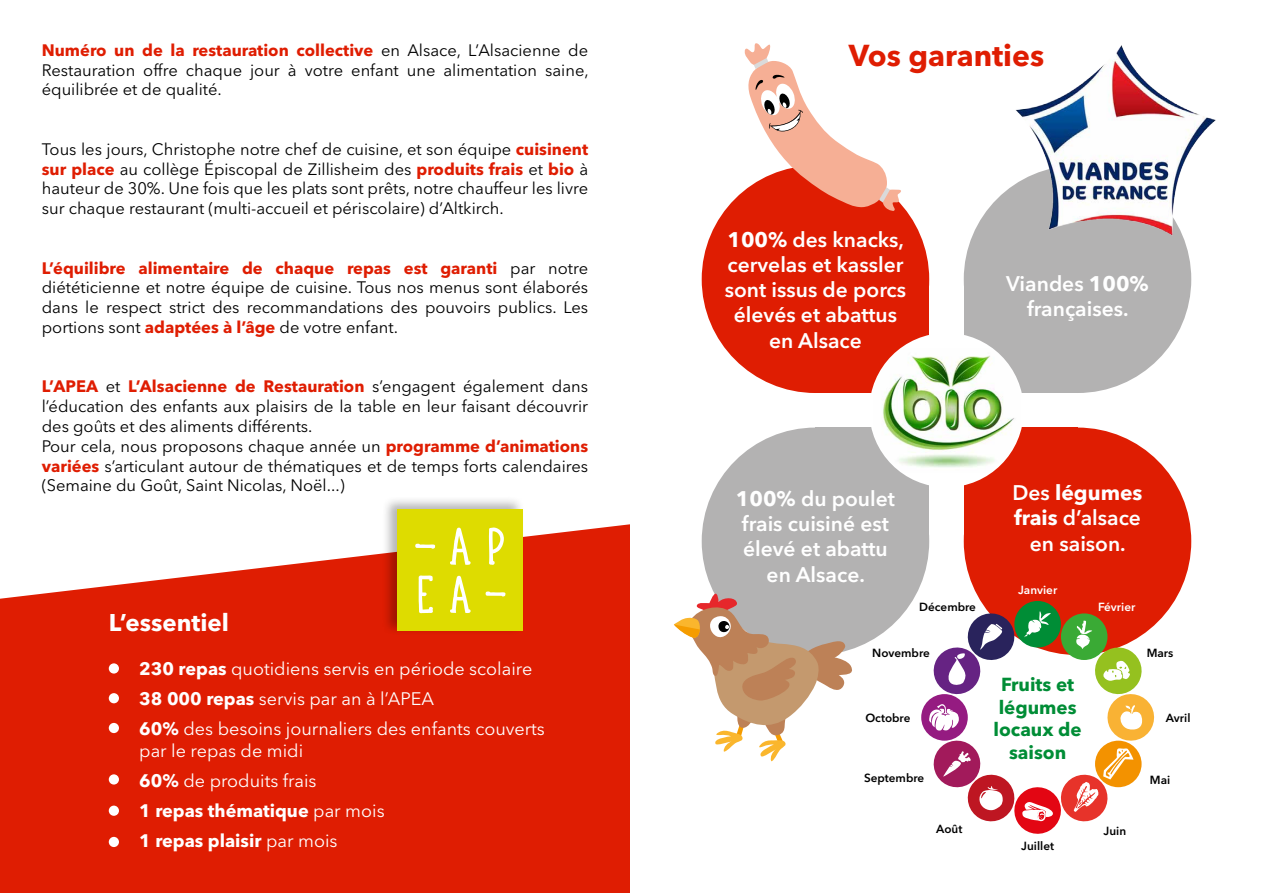
<style>
.page{position:relative;width:1263px;height:893px;background:#fff}
.page>*{position:absolute;margin:0;border:0;box-sizing:border-box;transform-origin:0 0}
.t1{font:700 30px "Avenir Next LT Pro";color:#df1d02}
.t2{font:700 24px "Avenir Next LT Pro";color:#fff}
.t3{font:600 21px/25.2px "Avenir Next LT Pro";color:#fff;text-align:center}
.t4{font:700 18.75px/22.5px "Avenir Next LT Pro";color:#008d36;text-align:center}
.t5{font:18px/30px "Avenir Next LT Pro";color:#fff}
.t6{font:16.5px/19.8px "Avenir Next LT Pro";color:#000;text-align:justify}
.t7{font:600 11.7px "Avenir Next LT Pro";color:#000}
.t8{font:600 11.7px "Avenir Next LT Pro";color:#fff}
.s1{font-weight:700;color:#df1d02}
.s2{font-weight:700}
</style>
<div class="page">
<div style="left:702px;top:165px;width:227px;height:228px;background:#df1d02;border-radius:50%"></div>
<svg style="left:0;top:524px;width:630px;height:369px;background:#e23219"></svg>
<div style="left:109px;top:663px;width:10px;height:11px;background:#fff;border-radius:50%"></div>
<div style="left:702px;top:428px;width:227px;height:227px;background:#b3b2b2;border-radius:50%"></div>
<div style="left:964px;top:428px;width:227px;height:227px;background:#df1d02;border-radius:50%"></div>
<div style="left:815px;top:279px;width:114px;height:114px;background:#df1d02"></div>
<div style="left:815px;top:428px;width:114px;height:113px;background:#b3b2b2"></div>
<div style="left:964px;top:428px;width:113px;height:113px;background:#df1d02"></div>
<div style="left:964px;top:165px;width:227px;height:228px;background:#b3b2b2;border-radius:50%"></div>
<div style="left:964px;top:279px;width:113px;height:114px;background:#b3b2b2"></div>
<img style="left:1013px;top:45px;width:203px;height:194px">
<svg style="left:742px;top:43px;width:161px;height:168px"></svg>
<svg style="left:674px;top:584px;width:182px;height:177px"></svg>
<div style="left:1014px;top:601px;width:47px;height:46px;background:#008d36;border-radius:50%"></div>
<div style="left:921px;top:694px;width:47px;height:47px;background:#951b81;border-radius:50%"></div>
<svg style="left:929px;top:610px;width:228px;height:224px"></svg>
<div style="left:109px;top:693px;width:10px;height:10px;background:#fff;border-radius:50%"></div>
<div style="left:109px;top:723px;width:10px;height:10px;background:#fff;border-radius:50%"></div>
<div style="left:109px;top:774px;width:10px;height:10px;background:#fff;border-radius:50%"></div>
<div style="left:109px;top:806px;width:10px;height:10px;background:#fff;border-radius:50%"></div>
<div style="left:109px;top:837px;width:10px;height:10px;background:#fff;border-radius:50%"></div>
<div style="left:382px;top:495px;width:143px;height:140px;background:#000;opacity:.3"></div>
<div style="left:398px;top:509px;width:125px;height:122px;background:#dedc00"></div>
<svg style="left:415px;top:544px;width:20px;height:5px"></svg>
<svg style="left:450px;top:528px;width:21px;height:37px"></svg>
<svg style="left:489px;top:527px;width:15px;height:38px"></svg>
<svg style="left:419px;top:575px;width:14px;height:38px"></svg>
<svg style="left:450px;top:576px;width:21px;height:37px"></svg>
<svg style="left:486px;top:591px;width:19px;height:5px"></svg>
<div style="left:869px;top:333px;width:155px;height:154px;background:#fff;border-radius:50%"></div>
<img style="left:874px;top:349px;width:147px;height:123px">
<p class="t6" style="left:42px;top:40px;width:548px"><span class="s1">Numéro un de la restauration collective</span> en Alsace, L’Alsacienne de Restauration offre chaque jour à votre enfant une alimentation saine, équilibrée et de qualité.</p>
<p class="t6" style="left:42px;top:139px;width:548px">Tous les jours, Christophe notre chef de cuisine, et son équipe <span class="s1">cuisinent sur place</span> au collège Épiscopal de Zillisheim des <span class="s1">produits frais</span> et <span class="s1">bio</span> à hauteur de 30%. Une fois que les plats sont prêts, notre chauffeur les livre sur chaque restaurant (multi-accueil et périscolaire) d’Altkirch.</p>
<p class="t6" style="left:42px;top:258px;width:548px"><span class="s1">L’équilibre alimentaire de chaque repas est garanti</span> par notre diététicienne et notre équipe de cuisine. Tous nos menus sont élaborés dans le respect strict des recommandations des pouvoirs publics. Les portions sont <span class="s1">adaptées à l’âge</span> de votre enfant.</p>
<p class="t6" style="left:42px;top:377px;width:548px;text-align:left"><span class="s1">L’APEA</span> et <span class="s1">L’Alsacienne de Restauration</span> s’engagent également dans l’éducation des enfants aux plaisirs de la table en leur faisant découvrir des goûts et des aliments différents.<br>Pour cela, nous proposons chaque année un <span class="s1">programme d’animations variées</span> s’articulant autour de thématiques et de temps forts calendaires (Semaine du Goût, Saint Nicolas, Noël...)</p>
<h2 class="t2" style="left:109px;top:608px;width:122px">L’essentiel</h2>
<p class="t5" style="left:139px;top:654px;width:407px"><span class="s2">230 repas</span> quotidiens servis en période scolaire<br><span class="s2">38 000 repas</span> servis par an à l’APEA<br><span class="s2">60%</span> des besoins journaliers des enfants couverts</p>
<p class="t5" style="left:139px;top:735px;width:247px">par le repas de midi<br><span class="s2">60%</span> de produits frais<br><span class="s2">1 repas thématique</span> par mois<br><span class="s2">1 repas plaisir</span> par mois</p>
<h1 class="t1" style="left:849px;top:37px;width:197px">Vos garanties</h1>
<p class="t3" style="left:725px;top:227px;width:183px"><span class="s2">100%</span> des knacks, cervelas et kassler sont issus de porcs élevés et abattus en Alsace</p>
<p class="t3" style="left:1006px;top:271px;width:144px">Viandes <span class="s2">100% </span>françaises.</p>
<p class="t3" style="left:736px;top:486px;width:161px"><span class="s2">100%</span> du poulet frais cuisiné est élevé et abattu en Alsace.</p>
<p class="t3" style="left:1012px;top:480px;width:131px">Des <span class="s2">légumes frais</span> d’alsace en saison.</p>
<p class="t7" style="left:919px;top:600px;width:58px">Décembre</p>
<p class="t7" style="left:872px;top:646px;width:59px">Novembre</p>
<p class="t8" style="left:1018px;top:582px;width:41px">Janvier</p>
<p class="t8" style="left:1098px;top:600px;width:39px">Février</p>
<p class="t7" style="left:1147px;top:646px;width:28px">Mars</p>
<p class="t4" style="left:993px;top:673px;width:90px">Fruits et légumes locaux de saison</p>
<p class="t7" style="left:865px;top:710px;width:47px">Octobre</p>
<p class="t7" style="left:1166px;top:710px;width:26px">Avril</p>
<p class="t7" style="left:864px;top:770px;width:62px">Septembre</p>
<p class="t7" style="left:936px;top:821px;width:28px">Août</p>
<p class="t7" style="left:1021px;top:839px;width:34px">Juillet</p>
<p class="t7" style="left:1103px;top:823px;width:24px">Juin</p>
<p class="t7" style="left:1150px;top:772px;width:22px">Mai</p>
</div>
